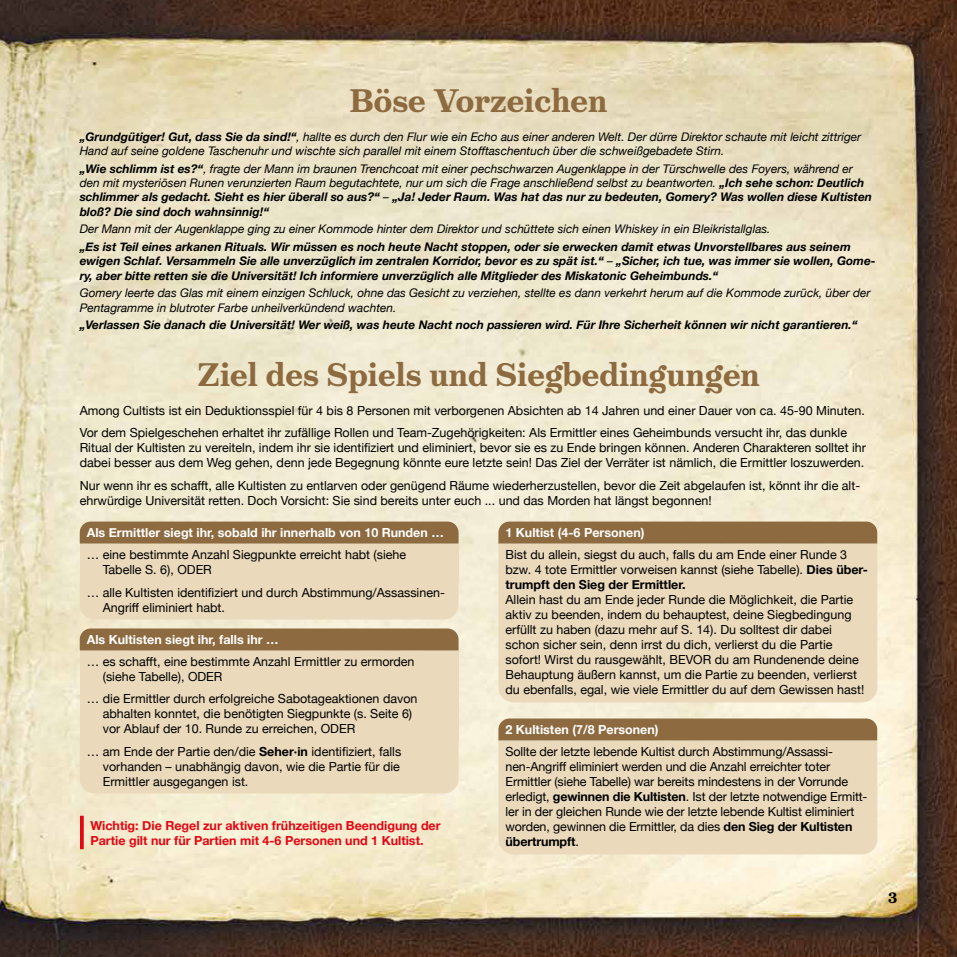
<style>
.page{position:relative;width:957px;height:957px;background:#fff}
.page>*{position:absolute;margin:0;border:0;box-sizing:border-box;transform-origin:0 0}
.t1{font:700 32.5px "Victorian Orchid";color:#8d6a3f}
.t2{font:700 15px "Victorian Orchid";color:#000}
.t3{font:12.5px/15px "Helvetica Neue";color:#000}
.t4{font:700 12.5px "Helvetica Neue";color:#fff}
.t5{font:700 12.5px/15px "Helvetica Neue";color:#e30613}
.t6{font:italic 11.88px/14.2px "Helvetica Neue";color:#000}
.t7{font:italic 700 11.88px/14.2px "Helvetica Neue";color:#000}
.s1{font-weight:700}
.s2{font-weight:400}
</style>
<div class="page">
<img style="left:0;top:0;width:957px;height:957px">
<div style="left:80px;top:521px;width:378px;height:22px;background:#8d6a3f"></div>
<div style="left:80px;top:544px;width:378px;height:38px;background:#ead9bb"></div>
<div style="left:80px;top:582px;width:378px;height:37px;background:#ead9bb"></div>
<div style="left:80px;top:628px;width:378px;height:22px;background:#8d6a3f"></div>
<div style="left:80px;top:651px;width:378px;height:38px;background:#ead9bb"></div>
<div style="left:80px;top:688px;width:378px;height:53px;background:#ead9bb"></div>
<div style="left:80px;top:741px;width:378px;height:52px;background:#ead9bb"></div>
<svg style="left:80px;top:815px;width:4px;height:34px"></svg>
<div style="left:498px;top:521px;width:379px;height:22px;background:#8d6a3f"></div>
<div style="left:498px;top:544px;width:379px;height:158px;background:#ead9bb"></div>
<div style="left:498px;top:718px;width:379px;height:22px;background:#8d6a3f"></div>
<div style="left:498px;top:741px;width:379px;height:113px;background:#ead9bb"></div>
<h1 class="t1" style="left:349px;top:82px;width:259px">Böse Vorzeichen</h1>
<p class="t6" style="left:80px;top:130px;width:783px"><span class="s1">„Grundgütiger! Gut, dass Sie da sind!“</span>, hallte es durch den Flur wie ein Echo aus einer anderen Welt. Der dürre Direktor schaute mit leicht zittriger<br>Hand auf seine goldene Taschenuhr und wischte sich parallel mit einem Stofftaschentuch über die schweißgebadete Stirn.</p>
<p class="t6" style="left:80px;top:162px;width:794px"><span class="s1">„Wie schlimm ist es?“</span>, fragte der Mann im braunen Trenchcoat mit einer pechschwarzen Augenklappe in der Türschwelle des Foyers, während er den mit mysteriösen Runen verunzierten Raum begutachtete, nur um sich die Frage anschließend selbst zu beantworten. <span class="s1">„Ich sehe schon: Deutlich schlimmer als gedacht. Sieht es hier überall so aus?“</span> – <span class="s1">„Ja! Jeder Raum. Was hat das nur zu bedeuten, Gomery? Was wollen diese Kultisten bloß? Die sind doch wahnsinnig!“</span></p>
<p class="t6" style="left:80px;top:223px;width:692px">Der Mann mit der Augenklappe ging zu einer Kommode hinter dem Direktor und schüttete sich einen Whiskey in ein Bleikristallglas.</p>
<p class="t7" style="left:80px;top:241px;width:797px">„Es ist Teil eines arkanen Rituals. Wir müssen es noch heute Nacht stoppen, oder sie erwecken damit etwas Unvorstellbares aus seinem ewigen Schlaf. Versammeln Sie alle unverzüglich im zentralen Korridor, bevor es zu spät ist.“ <span class="s2">–</span> „Sicher, ich tue, was immer sie wollen, Gome&shy;ry, aber bitte retten sie die Universität! Ich informiere unverzüglich alle Mitglieder des Miskatonic Geheimbunds.“</p>
<p class="t6" style="left:80px;top:287px;width:792px">Gomery leerte das Glas mit einem einzigen Schluck, ohne das Gesicht zu verziehen, stellte es dann verkehrt herum auf die Kommode zurück, über der<br>Pentagramme in blutroter Farbe unheilverkündend wachten.</p>
<p class="t7" style="left:80px;top:319px;width:779px">„Verlassen Sie danach die Universität! Wer weiß, was heute Nacht noch passieren wird. Für Ihre Sicherheit können wir nicht garantieren.“</p>
<h1 class="t1" style="left:197px;top:356px;width:564px">Ziel des Spiels und Siegbedingungen</h1>
<p class="t3" style="left:80px;top:400px;width:786px;line-height:22.1px">Among Cultists ist ein Deduktionsspiel für 4 bis 8 Personen mit verborgenen Absichten ab 14 Jahren und einer Dauer von ca. 45-90 Minuten.<br>Vor dem Spielgeschehen erhaltet ihr zufällige Rollen und Team-Zugehörigkeiten: Als Ermittler eines Geheimbunds versucht ihr, das dunkle</p>
<p class="t3" style="left:80px;top:441px;width:788px">Ritual der Kultisten zu vereiteln, indem ihr sie identifiziert und eliminiert, bevor sie es zu Ende bringen können. Anderen Charakteren solltet ihr dabei besser aus dem Weg gehen, denn jede Begegnung könnte eure letzte sein! Das Ziel der Verräter ist nämlich, die Ermittler loszuwerden.</p>
<p class="t3" style="left:80px;top:478px;width:782px">Nur wenn ihr es schafft, alle Kultisten zu entlarven oder genügend Räume wiederherzustellen, bevor die Zeit abgelaufen ist, könnt ihr die alt&shy;ehrwürdige Universität retten. Doch Vorsicht: Sie sind bereits unter euch ... und das Morden hat längst begonnen!</p>
<p class="t4" style="left:87px;top:526px;width:358px">Als Ermittler siegt ihr, sobald ihr innerhalb von 10 Runden …</p>
<p class="t3" style="left:103px;top:548px;width:305px;text-indent:-16px">… eine bestimmte Anzahl Siegpunkte erreicht habt (siehe<br>Tabelle S. 6), ODER</p>
<p class="t3" style="left:103px;top:585px;width:343px;text-indent:-16px">… alle Kultisten identifiziert und durch Abstimmung/Assassinen-<br>Angriff eliminiert habt.</p>
<p class="t4" style="left:87px;top:633px;width:193px">Als Kultisten siegt ihr, falls ihr …</p>
<p class="t3" style="left:103px;top:655px;width:313px;text-indent:-16px">… es schafft, eine bestimmte Anzahl Ermittler zu ermorden (siehe Tabelle), ODER</p>
<p class="t3" style="left:103px;top:692px;width:316px;text-indent:-16px">… die Ermittler durch erfolgreiche Sabotageaktionen davon abhalten konntet, die benötigten Siegpunkte (s. Seite 6) vor Ablauf der 10. Runde zu erreichen, ODER</p>
<p class="t3" style="left:103px;top:744px;width:300px;text-align:justify;text-indent:-16px">… am Ende der Partie den/die <span class="s1">Seher∙in</span> identifiziert, falls vorhanden – unabhängig davon, wie die Partie für die Ermittler ausgegangen ist.</p>
<p class="t5" style="left:90px;top:817px;width:352px">Wichtig: Die Regel zur aktiven frühzeitigen Beendigung der<br>Partie gilt nur für Partien mit 4-6 Personen und 1 Kultist.</p>
<p class="t4" style="left:505px;top:526px;width:140px">1 Kultist (4-6 Personen)</p>
<p class="t3" style="left:505px;top:548px;width:364px">Bist du allein, siegst du auch, falls du am Ende einer Runde 3 bzw. 4 tote Ermittler vorweisen kannst (siehe Tabelle). <span class="s1">Dies über&shy;trumpft den Sieg der Ermittler.</span></p>
<p class="t3" style="left:505px;top:593px;width:360px">Allein hast du am Ende jeder Runde die Möglichkeit, die Partie aktiv zu beenden, indem du behauptest, deine Siegbedingung erfüllt zu haben (dazu mehr auf S. 14). Du solltest dir dabei schon sicher sein, denn irrst du dich, verlierst du die Partie sofort! Wirst du rausgewählt, BEVOR du am Rundenende deine Behauptung äußern kannst, um die Partie zu beenden, verlierst du ebenfalls, egal, wie viele Ermittler du auf dem Gewissen hast!</p>
<p class="t4" style="left:505px;top:723px;width:155px">2 Kultisten (7/8 Personen)</p>
<p class="t3" style="left:505px;top:744px;width:363px">Sollte der letzte lebende Kultist durch Abstimmung/Assassi&shy;nen-Angriff eliminiert werden und die Anzahl erreichter toter Ermittler (siehe Tabelle) war bereits mindestens in der Vorrunde erledigt, <span class="s1">gewinnen die Kultisten</span>. Ist der letzte notwendige Ermitt&shy;ler in der gleichen Runde wie der letzte lebende Kultist eliminiert worden, gewinnen die Ermittler, da dies <span class="s1">den Sieg der Kultisten übertrumpft</span>.</p>
<p class="t2" style="left:888px;top:889px;width:11px">3</p>
</div>
